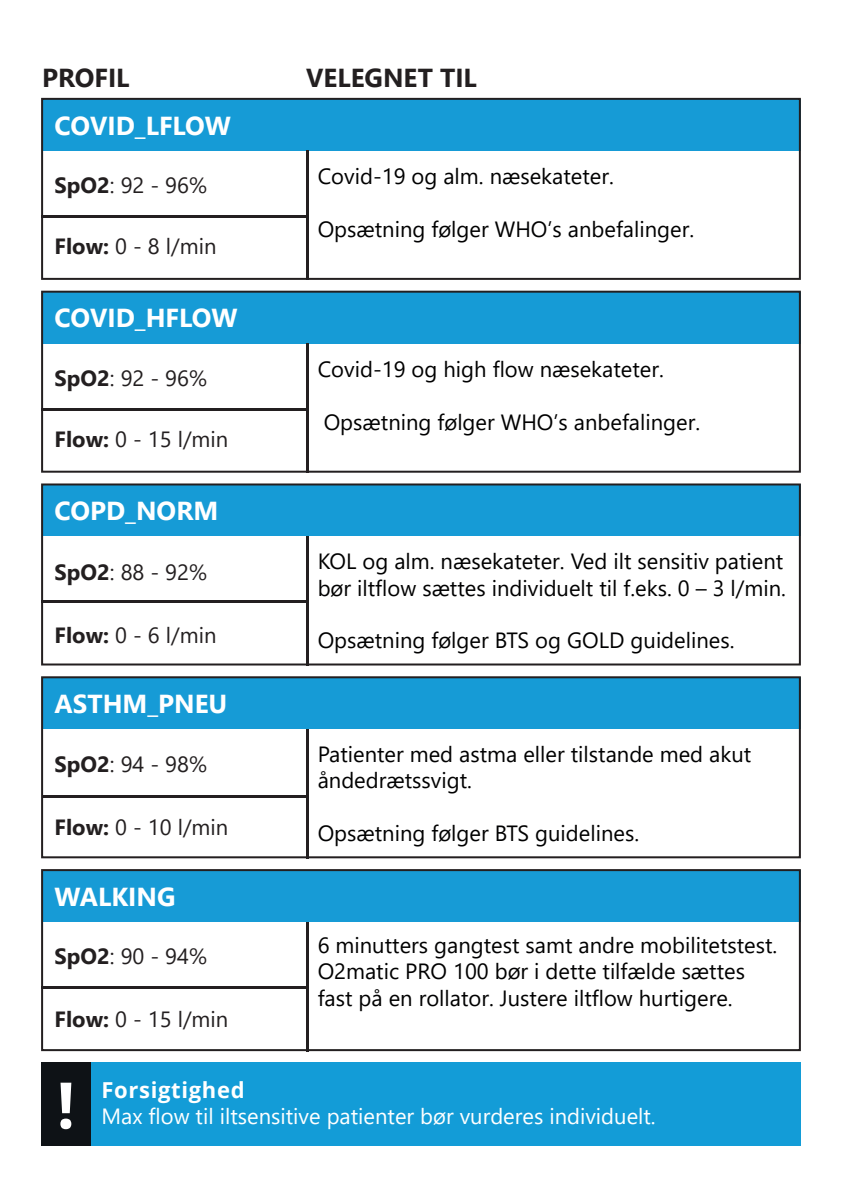
<style>
.page{position:relative;width:842px;height:1191px;background:#fff}
.page>*{position:absolute;margin:0;border:0;box-sizing:border-box;transform-origin:0 0}
.t1{font:700 64px "Open Sans";color:#fff}
.t2{font:700 26px "Segoe UI";color:#fff}
.t3{font:700 26px "Segoe UI";color:#231f20}
.t4{font:22px/26.4px "Segoe UI";color:#000001}
.t5{font:22px "Segoe UI";color:#231f20}
.t6{font:22px "Segoe UI";color:#fff}
.t7{font:700 22px "Open Sans";letter-spacing:.03em;color:#fff}
.s1{font-weight:700}
</style>
<div class="page">
<div style="left:42px;top:99px;width:759px;height:52px;background:#169bd6"></div>
<div style="left:42px;top:484px;width:759px;height:52px;background:#169bd6"></div>
<div style="left:42px;top:292px;width:759px;height:51px;background:#169bd6"></div>
<div style="left:42px;top:677px;width:759px;height:52px;background:#169bd6"></div>
<div style="left:42px;top:870px;width:759px;height:52px;background:#179bd6"></div>
<div style="left:41px;top:98px;width:760px;height:182px;border:2px solid #231f20"></div>
<div style="left:41px;top:483px;width:760px;height:182px;border:2px solid #231f20"></div>
<div style="left:41px;top:291px;width:760px;height:182px;border:2px solid #231f20"></div>
<div style="left:41px;top:676px;width:760px;height:182px;border:2px solid #231f20"></div>
<div style="left:41px;top:869px;width:760px;height:182px;border:2px solid #231f20"></div>
<hr style="left:41px;top:215px;width:267px;height:2px;background:#231f20">
<hr style="left:41px;top:601px;width:267px;height:2px;background:#231f20">
<hr style="left:41px;top:408px;width:267px;height:2px;background:#231f20">
<hr style="left:43px;top:795px;width:266px;height:2px;background:#231f20">
<hr style="left:41px;top:986px;width:267px;height:2px;background:#231f20">
<hr style="left:307px;top:151px;width:2px;height:129px;background:#231f20">
<hr style="left:307px;top:536px;width:2px;height:129px;background:#231f20">
<hr style="left:307px;top:343px;width:2px;height:130px;background:#231f20">
<hr style="left:307px;top:729px;width:2px;height:129px;background:#231f20">
<hr style="left:307px;top:922px;width:2px;height:129px;background:#231f20">
<div style="left:41px;top:1062px;width:760px;height:83px;background:#139cd7"></div>
<div style="left:41px;top:1062px;width:50px;height:83px;background:#0e1216"></div>
<p class="t3" style="left:42px;top:53px;width:89px">PROFIL</p>
<p class="t3" style="left:306px;top:53px;width:172px">VELEGNET TIL</p>
<p class="t2" style="left:55px;top:101px;width:178px">COVID_LFLOW</p>
<p class="t5" style="left:55px;top:164px;width:154px"><span class="s1">SpO2</span>: 92 - 96%</p>
<p class="t5" style="left:55px;top:225px;width:163px"><span class="s1">Flow:</span> 0 - 8 l/min</p>
<p class="t2" style="left:55px;top:293px;width:185px">COVID_HFLOW</p>
<p class="t5" style="left:55px;top:358px;width:154px"><span class="s1">SpO2</span>: 92 - 96%</p>
<p class="t5" style="left:55px;top:418px;width:175px"><span class="s1">Flow:</span> 0 - 15 l/min</p>
<p class="t2" style="left:55px;top:486px;width:165px">COPD_NORM</p>
<p class="t5" style="left:55px;top:551px;width:154px"><span class="s1">SpO2</span>: 88 - 92%</p>
<p class="t5" style="left:55px;top:615px;width:163px"><span class="s1">Flow:</span> 0 - 6 l/min</p>
<p class="t2" style="left:55px;top:679px;width:174px">ASTHM_PNEU</p>
<p class="t5" style="left:55px;top:743px;width:154px"><span class="s1">SpO2</span>: 94 - 98%</p>
<p class="t5" style="left:55px;top:806px;width:175px"><span class="s1">Flow:</span> 0 - 10 l/min</p>
<p class="t2" style="left:55px;top:872px;width:122px">WALKING</p>
<p class="t5" style="left:55px;top:935px;width:154px"><span class="s1">SpO2</span>: 90 - 94%</p>
<p class="t5" style="left:55px;top:998px;width:175px"><span class="s1">Flow:</span> 0 - 15 l/min</p>
<p class="t4" style="left:318px;top:161px;width:298px">Covid-19 og alm. næsekateter.</p>
<p class="t4" style="left:318px;top:214px;width:378px">Opsætning følger WHO’s anbefalinger.</p>
<p class="t4" style="left:318px;top:354px;width:348px">Covid-19 og high flow næsekateter.</p>
<p class="t4" style="left:324px;top:407px;width:378px">Opsætning følger WHO’s anbefalinger.</p>
<p class="t4" style="left:318px;top:546px;width:470px">KOL og alm. næsekateter. Ved ilt sensitiv patient bør iltflow sættes individuelt til f.eks. 0 – 3 l/min.</p>
<p class="t4" style="left:318px;top:625px;width:418px">Opsætning følger BTS og GOLD guidelines.</p>
<p class="t4" style="left:318px;top:739px;width:435px">Patienter med astma eller tilstande med akut</p>
<p class="t4" style="left:318px;top:765px;width:156px">åndedrætssvigt.</p>
<p class="t4" style="left:318px;top:818px;width:323px">Opsætning følger BTS guidelines.</p>
<p class="t4" style="left:318px;top:929px;width:461px">6 minutters gangtest samt andre mobilitetstest.</p>
<p class="t4" style="left:318px;top:956px;width:429px">O2matic PRO 100 bør i dette tilfælde sættes fast på en rollator. Justere iltflow hurtigere.</p>
<p class="t1" style="left:57px;top:1060px;width:20px">!</p>
<p class="t7" style="left:101px;top:1074px;width:145px">Forsigtighed</p>
<p class="t6" style="left:101px;top:1095px;width:556px">Max flow til iltsensitive patienter bør vurderes individuelt.</p>
</div>
